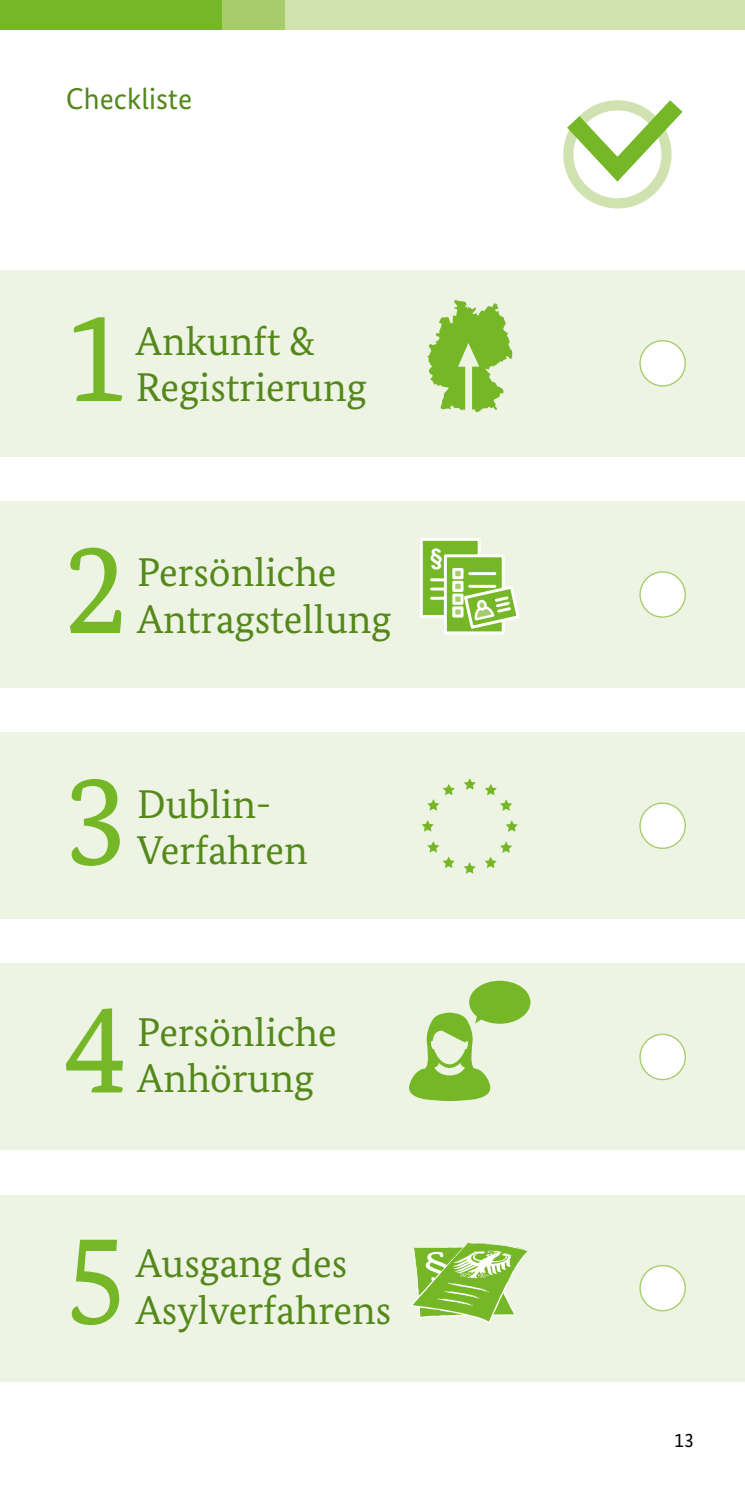
<style>
.page{position:relative;width:745px;height:1489px;background:#fff}
.page>*{position:absolute;margin:0;border:0;box-sizing:border-box;transform-origin:0 0}
.t1{font:128.75px "Bundes Serif";color:#75b726}
.t2{font:40.25px/46.5px "Bundes Serif";color:#54881b}
.t3{font:30px "Bundes Sans";color:#54881b}
.t4{font:700 22.5px "Arial";color:#fff}
.t5{font:20px "Bundes Sans";color:#000}
</style>
<div class="page">
<div style="left:563px;top:100px;width:108px;height:108px;border:10px solid #d0e2b0;border-radius:50%"></div>
<svg style="left:563px;top:100px;width:120px;height:94px"></svg>
<div style="left:0;top:270px;width:744px;height:186px;background:#eef4e3"></div>
<svg style="left:427px;top:300px;width:85px;height:112px"></svg>
<div style="left:0;top:501px;width:744px;height:186px;background:#eef4e3"></div>
<div style="left:421px;top:539px;width:58px;height:77px;background:#75b726"></div>
<div style="left:419px;top:538px;width:61px;height:80px;border:3px solid #fff"></div>
<hr style="left:431px;top:578px;width:37px;height:3px;background:#fff">
<hr style="left:431px;top:587px;width:37px;height:3px;background:#fff">
<hr style="left:431px;top:596px;width:37px;height:3px;background:#fff">
<div style="left:443px;top:554px;width:61px;height:80px;background:#75b726;border:3px solid #fff"></div>
<hr style="left:469px;top:572px;width:25px;height:3px;background:#fff">
<div style="left:452px;top:568px;width:11px;height:11px;background:#a7cc6c;border:3px solid #fff"></div>
<div style="left:452px;top:580px;width:11px;height:12px;background:#a7cc6c;border:3px solid #fff"></div>
<div style="left:452px;top:593px;width:11px;height:11px;background:#a7cc6c;border:3px solid #fff"></div>
<div style="left:452px;top:606px;width:11px;height:11px;background:#a7cc6c;border:3px solid #fff"></div>
<svg style="left:461px;top:583px;width:59px;height:47px"></svg>
<div style="left:0;top:732px;width:744px;height:186px;background:#eef4e3"></div>
<svg style="left:464px;top:778px;width:11px;height:11px"></svg>
<svg style="left:427px;top:784px;width:27px;height:26px"></svg>
<svg style="left:421px;top:820px;width:12px;height:11px"></svg>
<svg style="left:427px;top:841px;width:27px;height:27px"></svg>
<svg style="left:463px;top:862px;width:12px;height:11px"></svg>
<svg style="left:484px;top:841px;width:28px;height:27px"></svg>
<svg style="left:505px;top:820px;width:12px;height:11px"></svg>
<svg style="left:485px;top:784px;width:27px;height:26px"></svg>
<div style="left:0;top:963px;width:744px;height:186px;background:#eef4e3"></div>
<svg style="left:409px;top:980px;width:121px;height:121px"></svg>
<div style="left:0;top:1194px;width:744px;height:186px;background:#eef4e3"></div>
<svg style="left:410px;top:1242px;width:119px;height:81px"></svg>
<div style="left:639px;top:341px;width:45px;height:45px;background:#fff;border-radius:50%"></div>
<div style="left:639px;top:340px;width:46px;height:46px;border:1px solid #a7cc6c;border-radius:50%"></div>
<div style="left:639px;top:572px;width:45px;height:45px;background:#fff;border-radius:50%"></div>
<div style="left:639px;top:571px;width:46px;height:46px;border:1px solid #a7cc6c;border-radius:50%"></div>
<div style="left:639px;top:803px;width:45px;height:45px;background:#fff;border-radius:50%"></div>
<div style="left:639px;top:802px;width:46px;height:47px;border:1px solid #a7cc6c;border-radius:50%"></div>
<div style="left:639px;top:1034px;width:45px;height:45px;background:#fff;border-radius:50%"></div>
<div style="left:639px;top:1033px;width:46px;height:47px;border:1px solid #a7cc6c;border-radius:50%"></div>
<div style="left:639px;top:1265px;width:45px;height:45px;background:#fff;border-radius:50%"></div>
<div style="left:639px;top:1264px;width:46px;height:47px;border:1px solid #a7cc6c;border-radius:50%"></div>
<div style="left:221px;top:0;width:64px;height:30px;background:#a7cc6c"></div>
<div style="left:285px;top:0;width:459px;height:30px;background:#d0e2b0"></div>
<div style="left:0;top:0;width:222px;height:30px;background:#75b726"></div>
<h2 class="t3" style="left:66px;top:81px;width:128px">Checkliste</h2>
<p class="t1" style="left:64px;top:278px;width:66px">1</p>
<p class="t2" style="left:136px;top:317px;width:232px">Ankunft &amp;<br>Registrierung</p>
<p class="t1" style="left:64px;top:510px;width:66px">2</p>
<p class="t2" style="left:137px;top:549px;width:256px">Persönliche<br>Antragstellung</p>
<p class="t4" style="left:430px;top:542px;width:14px">§</p>
<p class="t1" style="left:64px;top:741px;width:66px">3</p>
<p class="t2" style="left:137px;top:780px;width:172px">Dublin-<br>Verfahren</p>
<p class="t1" style="left:64px;top:969px;width:66px">4</p>
<p class="t2" style="left:137px;top:1008px;width:201px">Persönliche<br>Anhörung</p>
<p class="t1" style="left:64px;top:1200px;width:66px">5</p>
<p class="t2" style="left:136px;top:1239px;width:257px">Ausgang des<br>Asylverfahrens</p>
<p class="t5" style="left:673px;top:1427px;width:21px">13</p>
</div>
